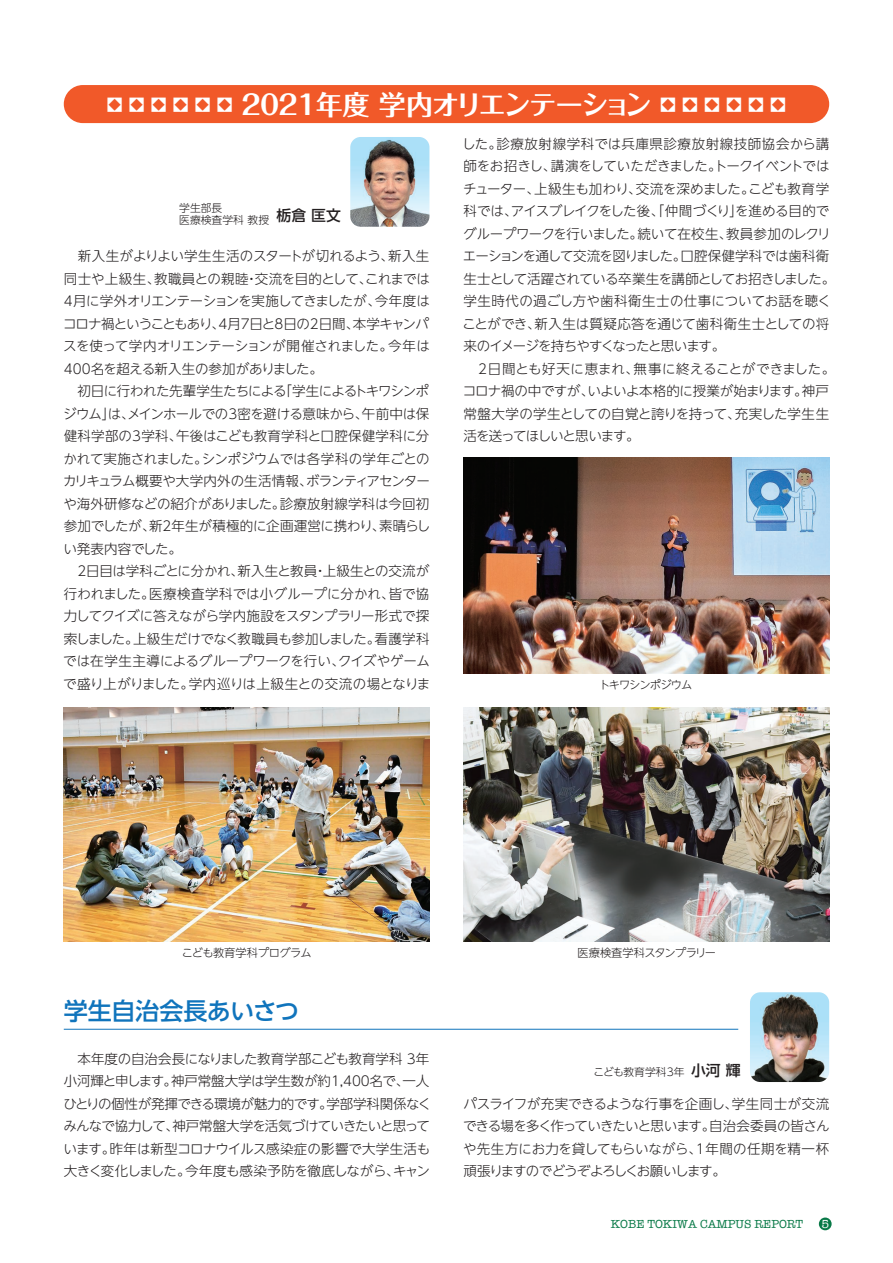
<style>
.page{position:relative;width:893px;height:1263px;background:#fff}
.page>*{position:absolute;margin:0;border:0;box-sizing:border-box;transform-origin:0 0}
.t1{font:700 27px "Folk Pro";letter-spacing:-.035em;color:#fff}
.t2{font:500 24px "UD Shin Go NT Pro";letter-spacing:-.01em;color:#1074bc}
.t3{font:500 14.85px "UD Shin Go NT Pro";color:#231f20}
.t4{font:300 13.5px/22.5px "UD Shin Go NT Pro";letter-spacing:-.02em;color:#231f20}
.t5{font:12px "American Typewriter";color:#087947}
.t6{font:12px "American Typewriter";color:#fff}
.t7{font:300 11.25px "UD Shin Go NT Pro";letter-spacing:-.04em;color:#231f20}
.t8{font:300 11.25px "UD Shin Go NT Pro";letter-spacing:-.035em;color:#231f20}
.t9{font:300 11.25px "UD Shin Go NT Pro";letter-spacing:-.085em;color:#231f20}
.t10{font:300 10.8px/12px "UD Shin Go NT Pro";color:#231f20}
.s1{font-size:16.5px}
.s2{font-weight:500;font-size:14.85px}
</style>
<div class="page">
<div style="left:819px;top:1217px;width:13px;height:13px;background:#087947;border-radius:50%"></div>
<div style="left:64px;top:85px;width:765px;height:38px;background:#f15929;border-radius:19px"></div>
<img style="left:463px;top:458px;width:366px;height:216px">
<img style="left:463px;top:708px;width:366px;height:234px">
<img style="left:64px;top:708px;width:365px;height:234px">
<hr style="left:64px;top:1029px;width:674px;height:1px;background:#1074bc">
<img style="left:750px;top:992px;width:79px;height:90px">
<img style="left:350px;top:137px;width:79px;height:90px">
<h1 class="t1" style="left:107px;top:81px;width:681px"><span class="s1">■ ■ ■ ■ ■ ■</span> 2021年度 学内オリエンテーション <span class="s1">■ ■ ■ ■ ■ ■</span></h1>
<p class="t10" style="left:179px;top:202px;width:91px">学生部長<br>医療検査学科 教授</p>
<p class="t3" style="left:276px;top:203px;width:66px">栃倉 匡文</p>
<p class="t4" style="left:63px;top:244px;width:369px">　新入生がよりよい学生生活のスタートが切れるよう、新入生同士や上級生、教職員との親睦・交流を目的として、これまでは<br>4月に学外オリエンテーションを実施してきましたが、今年度はコロナ禍ということもあり、4月7日と8日の2日間、本学キャンパスを使って学内オリエンテーションが開催されました。今年は<br>400名を超える新入生の参加がありました。<br>　初日に行われた先輩学生たちによる「学生によるトキワシンポジウム」は、メインホールでの3密を避ける意味から、午前中は保健科学部の3学科、午後はこども教育学科と口腔保健学科に分かれて実施されました。シンポジウムでは各学科の学年ごとのカリキュラム概要や大学内外の生活情報、ボランティアセンターや海外研修などの紹介がありました。診療放射線学科は今回初参加でしたが、新２年生が積極的に企画運営に携わり、素晴らしい発表内容でした。<br>　2日目は学科ごとに分かれ、新入生と教員・上級生との交流が行われました。医療検査学科では小グループに分かれ、皆で協力してクイズに答えながら学内施設をスタンプラリー形式で探索しました。上級生だけでなく教職員も参加しました。看護学科では在学生主導によるグループワークを行い、クイズやゲームで盛り上がりました。学内巡りは上級生との交流の場となりま</p>
<p class="t4" style="left:462px;top:132px;width:375px">した。診療放射線学科では兵庫県診療放射線技師協会から講師をお招きし、講演をしていただきました。トークイベントではチューター、上級生も加わり、交流を深めました。こども教育学科では、アイスブレイクをした後、「仲間づくり」を進める目的でグループワークを行いました。続いて在校生、教員参加のレクリエーションを通して交流を図りました。口腔保健学科では歯科衛生士として活躍されている卒業生を講師としてお招きしました。学生時代の過ごし方や歯科衛生士の仕事についてお話を聴くことができ、新入生は質疑応答を通じて歯科衛生士としての将来のイメージを持ちやすくなったと思います。<br>　2日間とも好天に恵まれ、無事に終えることができました。コロナ禍の中ですが、いよいよ本格的に授業が始まります。神戸常盤大学の学生としての自覚と誇りを持って、充実した学生生活を送ってほしいと思います。</p>
<p class="t9" style="left:599px;top:675px;width:95px">トキワシンポジウム</p>
<p class="t8" style="left:182px;top:943px;width:131px">こども教育学科プログラム</p>
<p class="t7" style="left:577px;top:943px;width:140px">医療検査学科スタンプラリー</p>
<h2 class="t2" style="left:64px;top:992px;width:237px">学生自治会長あいさつ</h2>
<p class="t4" style="left:63px;top:1047px;width:369px">　本年度の自治会長になりました教育学部こども教育学科 3年小河輝と申します。神戸常盤大学は学生数が約1,400名で、一人ひとりの個性が発揮できる環境が魅力的です。学部学科関係なくみんなで協力して、神戸常盤大学を活気づけていきたいと思っています。昨年は新型コロナウイルス感染症の影響で大学生活も大きく変化しました。今年度も感染予防を徹底しながら、キャン</p>
<p class="t10" style="left:594px;top:1065px;width:148px">こども教育学科3年<span class="s2">小河 輝</span></p>
<p class="t4" style="left:463px;top:1092px;width:368px;text-align:justify">パスライフが充実できるような行事を企画し、学生同士が交流できる場を多く作っていきたいと思います。自治会委員の皆さんや先生方にお力を貸してもらいながら、1年間の任期を精一杯頑張りますのでどうぞよろしくお願いします。</p>
<p class="t5" style="left:611px;top:1215px;width:194px">KOBE TOKIWA CAMPUS REPORT</p>
<p class="t6" style="left:821px;top:1215px;width:9px">5</p>
</div>
